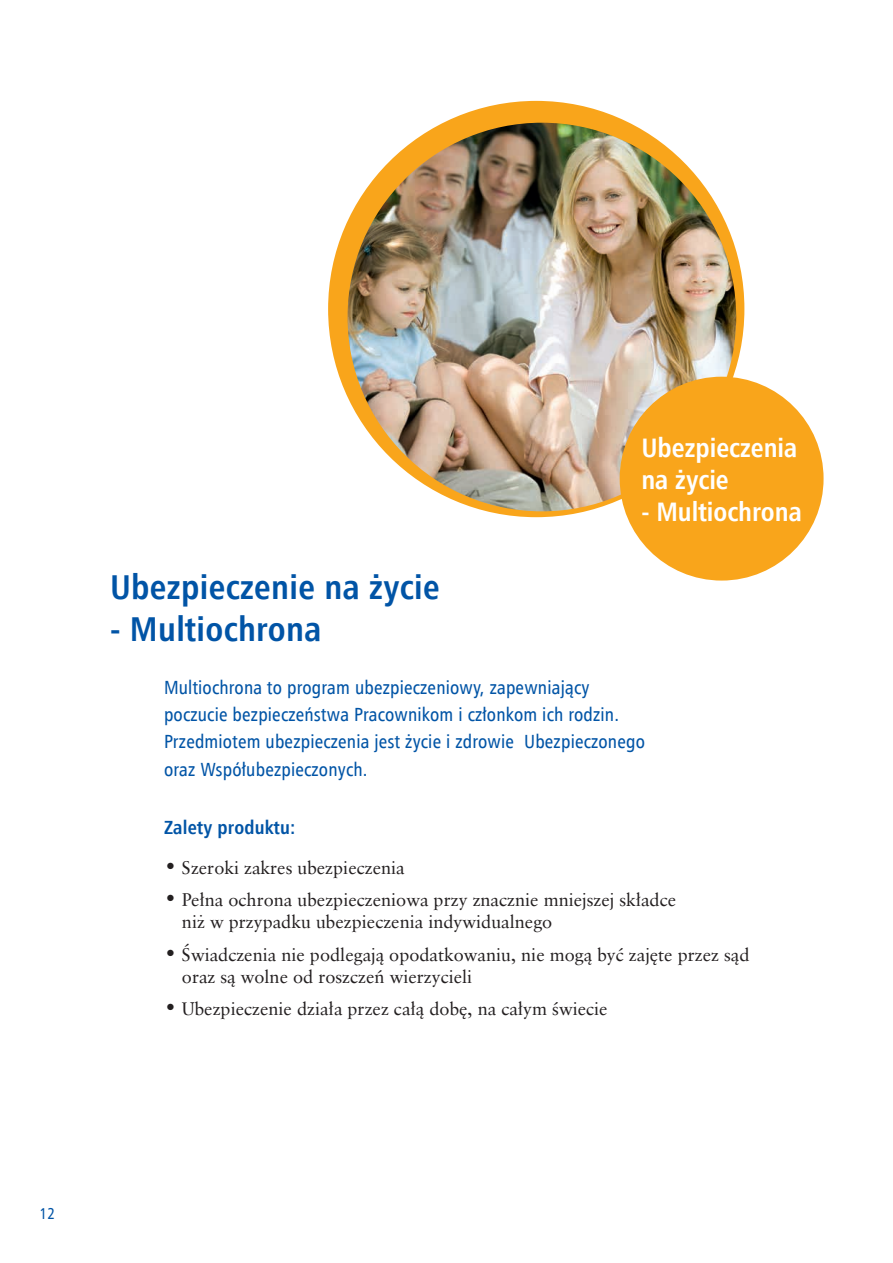
<style>
.page{position:relative;width:893px;height:1263px;background:#fff}
.page>*{position:absolute;margin:0;border:0;box-sizing:border-box;transform-origin:0 0}
.t1{font:700 34.5px "Humnst 777 Cn EU";letter-spacing:.01em;color:#0154a6}
.t2{font:700 26.7px/32.1px "Humnst 777 Cn EU";color:#fff}
.t3{font:19.05px/27.3px "Humnst 777 Cn EU";letter-spacing:.01em;color:#0154a6}
.t4{font:700 19.05px "Humnst 777 Cn EU";letter-spacing:.01em;color:#0154a6}
.t5{font:18.15px/21.8px "Class Garmnd EU";color:#231f20}
.t6{font:15.75px "Humnst 777 Cn EU";color:#0154a6}
.s1{font-size:21.75px}
</style>
<div class="page">
<div style="left:328px;top:101px;width:416px;height:416px;background:#f9a51b;border-radius:50%"></div>
<img style="left:348px;top:123px;width:388px;height:388px;border-radius:194px">
<div style="left:620px;top:377px;width:204px;height:204px;background:#f9a51b;border-radius:50%"></div>
<h2 class="t2" style="left:641px;top:431px;width:158px">Ubezpieczenia na życie</h2>
<h2 class="t2" style="left:641px;top:495px;width:162px">- Multiochrona</h2>
<h1 class="t1" style="left:110px;top:565px;width:331px">Ubezpieczenie na życie</h1>
<h1 class="t1" style="left:110px;top:607px;width:213px">- Multiochrona</h1>
<p class="t3" style="left:164px;top:674px;width:482px">Multiochrona to program ubezpieczeniowy, zapewniający poczucie bezpieczeństwa Pracownikom i członkom ich rodzin.<br>Przedmiotem ubezpieczenia jest życie i zdrowie Ubezpieczonego oraz Współubezpieczonych.</p>
<p class="t4" style="left:164px;top:815px;width:133px">Zalety produktu:</p>
<p class="t5" style="left:164px;top:856px;width:242px"><span class="s1">•</span> Szeroki zakres ubezpieczenia</p>
<p class="t5" style="left:182px;top:889px;width:496px;text-indent:-18px"><span class="s1">•</span> Pełna ochrona ubezpieczeniowa przy znacznie mniejszej składce niż w przypadku ubezpieczenia indywidualnego</p>
<p class="t5" style="left:182px;top:944px;width:569px;text-indent:-18px"><span class="s1">•</span> Świadczenia nie podlegają opodatkowaniu, nie mogą być zajęte przez sąd oraz są wolne od roszczeń wierzycieli</p>
<p class="t5" style="left:164px;top:998px;width:445px"><span class="s1">•</span> Ubezpieczenie działa przez całą dobę, na całym świecie</p>
<p class="t6" style="left:40px;top:1203px;width:17px">12</p>
</div>
